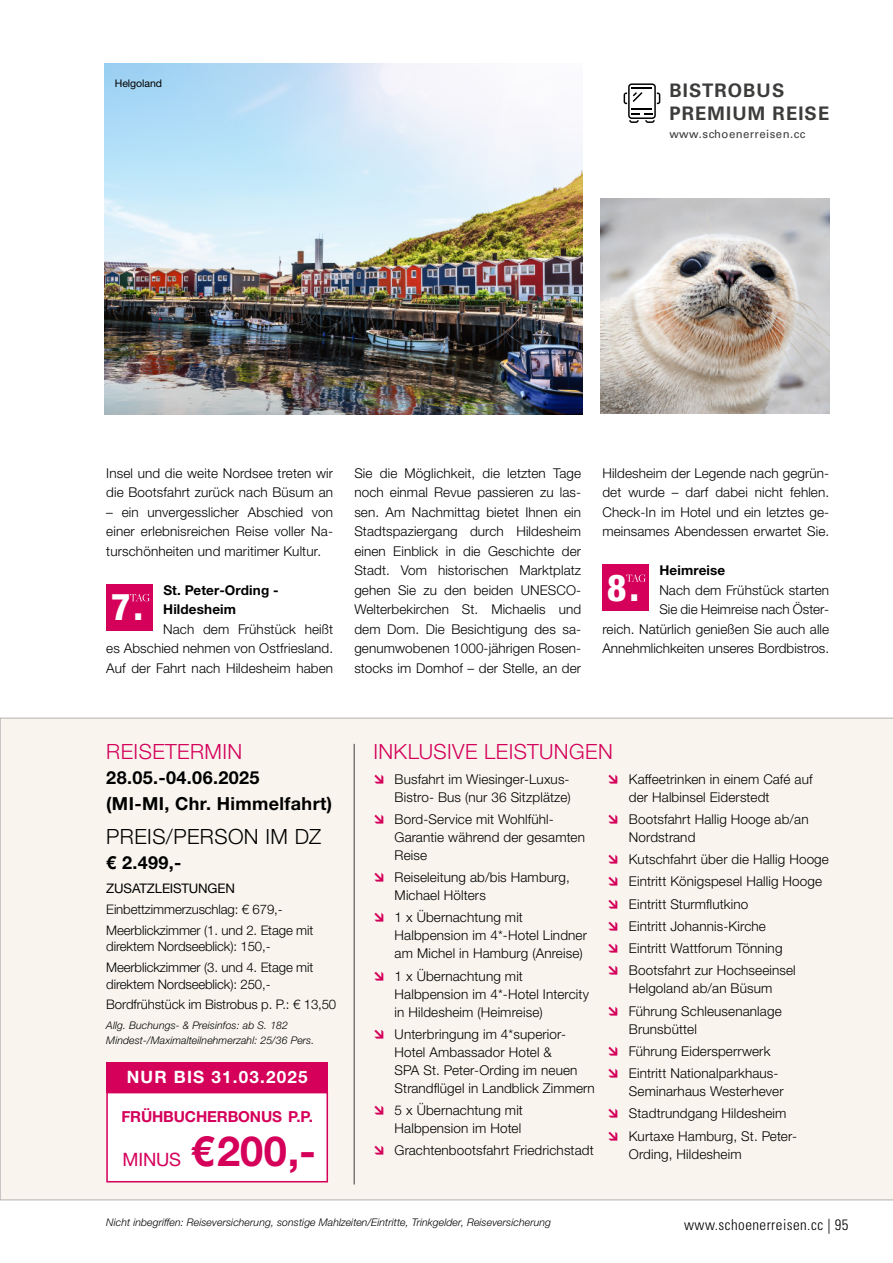
<style>
.page{position:relative;width:893px;height:1263px;background:#fff}
.page>*{position:absolute;margin:0;border:0;box-sizing:border-box;transform-origin:0 0}
.Zusatzleistungen{font:700 41.55px "Helvetica Neue LTW1 G";color:#d4005a}
.t1{font:800 condensed 37.2px "Helvetica Neue LTW1 G";color:#fff}
.h2_linksbündig_pink{font:300 21px "Helvetica Neue LTW1 G";letter-spacing:.02em;color:#d4005a}
.Datum_Reise{font:300 21px "Helvetica Neue LTW1 G";letter-spacing:.02em;color:#000}
.t2{font:700 18.6px/23px "Univers";letter-spacing:.06em;color:#3c3c3b}
.Zusatzleistungen-2{font:18.45px "Helvetica Neue LTW1 G";letter-spacing:-.01em;color:#d4005a}
.Datum_Reise-2{font:700 18px/25.5px "Helvetica Neue LTW1 G";letter-spacing:.02em;color:#000}
.Zusatzleistungen-3{font:700 17.1px "Helvetica Neue LTW1 G";letter-spacing:.07em;color:#fff}
.Zusatzleistungen-4{font:700 15.15px "Helvetica Neue LTW1 G";letter-spacing:-.01em;color:#d4005a}
.t3{font:300 condensed 15px "Univers";letter-spacing:.03em;color:#000}
.Reisetexte{font:300 13.5px/19.5px "Helvetica Neue LTW1 G";letter-spacing:.01em;color:#000}
.Reisetitel_Überschriften{font:700 13.5px/19.5px "Helvetica Neue LTW1 G";letter-spacing:.01em;color:#000}
.Zusatzleistungen-5{font:300 13.2px/16.5px "Helvetica Neue LTW1 G";letter-spacing:-.01em;color:#000}
.Datum_Reise-3{font:13.2px "Helvetica Neue LTW1 G";letter-spacing:-.01em;color:#000}
.t4{font:11.4px "Univers";letter-spacing:.04em;color:#3c3c3b}
.Sidenotes{font:italic 300 10.5px "Helvetica Neue LTW1 G";letter-spacing:.01em;color:#000}
.Bildtext_schwarz{font:10.5px "Helvetica Neue LTW1 G";letter-spacing:-.005em;color:#000}
</style>
<div class="page">
<div style="left:106px;top:584px;width:47px;height:47px;background:#d4005a"></div>
<svg style="left:130px;top:594px;width:20px;height:7px"></svg>
<div style="left:602px;top:564px;width:47px;height:47px;background:#d4005a"></div>
<svg style="left:626px;top:574px;width:20px;height:8px"></svg>
<img style="left:104px;top:64px;width:478px;height:350px">
<img style="left:600px;top:198px;width:229px;height:216px">
<div style="left:0;top:718px;width:893px;height:482px;background:#f9f5ee"></div>
<hr style="left:354px;top:744px;width:1px;height:440px;background:#3c3c3b">
<div style="left:106px;top:1062px;width:222px;height:30px;background:#d4005a"></div>
<div style="left:106px;top:1092px;width:222px;height:90px;background:#fff;border:2px solid #d4005a"></div>
<svg style="left:624px;top:83px;width:36px;height:40px"></svg>
<svg style="left:374px;top:774px;width:9px;height:9px"></svg>
<svg style="left:374px;top:814px;width:9px;height:9px"></svg>
<svg style="left:374px;top:873px;width:9px;height:9px"></svg>
<svg style="left:374px;top:913px;width:9px;height:9px"></svg>
<svg style="left:374px;top:971px;width:9px;height:9px"></svg>
<svg style="left:374px;top:1029px;width:9px;height:9px"></svg>
<svg style="left:374px;top:1106px;width:9px;height:9px"></svg>
<svg style="left:374px;top:1146px;width:9px;height:9px"></svg>
<svg style="left:609px;top:774px;width:9px;height:9px"></svg>
<svg style="left:609px;top:814px;width:9px;height:9px"></svg>
<svg style="left:609px;top:855px;width:9px;height:9px"></svg>
<svg style="left:609px;top:877px;width:9px;height:9px"></svg>
<svg style="left:609px;top:899px;width:9px;height:9px"></svg>
<svg style="left:609px;top:921px;width:9px;height:9px"></svg>
<svg style="left:609px;top:944px;width:9px;height:9px"></svg>
<svg style="left:609px;top:966px;width:9px;height:9px"></svg>
<svg style="left:609px;top:1006px;width:9px;height:9px"></svg>
<svg style="left:609px;top:1046px;width:9px;height:9px"></svg>
<svg style="left:609px;top:1069px;width:9px;height:9px"></svg>
<svg style="left:609px;top:1109px;width:9px;height:9px"></svg>
<svg style="left:609px;top:1131px;width:9px;height:9px"></svg>
<p class="Bildtext_schwarz" style="left:115px;top:77px;width:49px">Helgoland</p>
<p class="t2" style="left:669px;top:79px;width:161px">BISTROBUS<br>PREMIUM REISE</p>
<p class="t4" style="left:669px;top:127px;width:138px">www.schoenerreisen.cc</p>
<p class="Reisetexte" style="left:106px;top:463px;width:228px">Insel und die weite Nordsee treten wir die Bootsfahrt zurück nach Büsum an</p>
<p class="Reisetexte" style="left:106px;top:502px;width:228px;text-align:justify">– ein unvergesslicher Abschied von einer erlebnisreichen Reise voller Na&shy;turschönheiten und maritimer Kultur.</p>
<p class="t1" style="left:111px;top:584px;width:33px">7.</p>
<p class="Reisetitel_Überschriften" style="left:163px;top:580px;width:117px">St. Peter-Ording -<br>Hildesheim</p>
<p class="Reisetexte" style="left:106px;top:619px;width:228px;text-align:justify;text-indent:57px">Nach dem Frühstück heißt es Abschied nehmen von Ostfriesland.<br>Auf der Fahrt nach Hildesheim haben</p>
<p class="Reisetexte" style="left:354px;top:463px;width:228px;text-align:justify">Sie die Möglichkeit, die letzten Tage noch einmal Revue passieren zu las&shy;sen. Am Nachmittag bietet Ihnen ein Stadtspaziergang durch Hildesheim einen Einblick in die Geschichte der Stadt. Vom historischen Marktplatz gehen Sie zu den beiden UNESCO-Welterbekirchen St. Michaelis und dem Dom. Die Besichtigung des sa&shy;genumwobenen 1000-jährigen Rosen&shy;stocks im Domhof – der Stelle, an der</p>
<p class="Reisetexte" style="left:602px;top:463px;width:228px;text-align:justify">Hildesheim der Legende nach gegrün&shy;det wurde – darf dabei nicht fehlen.<br>Check-In im Hotel und ein letztes ge&shy;meinsames Abendessen erwartet Sie.</p>
<p class="Reisetitel_Überschriften" style="left:659px;top:560px;width:67px">Heimreise</p>
<p class="Reisetexte" style="left:602px;top:580px;width:228px;text-align:right">Nach dem Frühstück starten<br>Sie die Heimreise nach Öster-<br>reich. Natürlich genießen Sie auch alle Annehmlichkeiten unseres Bordbistros.</p>
<p class="t1" style="left:607px;top:564px;width:33px">8.</p>
<p class="h2_linksbündig_pink" style="left:106px;top:738px;width:138px">REISETERMIN</p>
<p class="Datum_Reise-2" style="left:106px;top:765px;width:227px">28.05.-04.06.2025<br>(MI-MI, Chr. Himmelfahrt)</p>
<p class="Datum_Reise" style="left:106px;top:823px;width:216px">PREIS/PERSON IM DZ</p>
<p class="Datum_Reise-2" style="left:106px;top:850px;width:77px">€ 2.499,-</p>
<p class="Datum_Reise-3" style="left:106px;top:880px;width:130px">ZUSATZLEISTUNGEN</p>
<p class="Zusatzleistungen-5" style="left:106px;top:901px;width:178px">Einbettzimmerzuschlag: € 679,-</p>
<p class="Zusatzleistungen-5" style="left:106px;top:922px;width:209px">Meerblickzimmer (1. und 2. Etage mit direktem Nordseeblick): 150,-</p>
<p class="Zusatzleistungen-5" style="left:106px;top:959px;width:209px">Meerblickzimmer (3. und 4. Etage mit direktem Nordseeblick): 250,-</p>
<p class="Zusatzleistungen-5" style="left:106px;top:996px;width:231px">Bordfrühstück im Bistrobus p. P.: € 13,50</p>
<p class="Sidenotes" style="left:106px;top:1019px;width:183px">Allg. Buchungs- &amp; Preisinfos: ab S. 182</p>
<p class="Sidenotes" style="left:106px;top:1034px;width:210px">Mindest-/Maximalteilnehmerzahl: 25/36 Pers.</p>
<p class="Zusatzleistungen-3" style="left:127px;top:1066px;width:182px">NUR BIS 31.03.2025</p>
<p class="Zusatzleistungen-4" style="left:121px;top:1107px;width:193px">FRÜHBUCHERBONUS P.P.</p>
<p class="Zusatzleistungen-2" style="left:123px;top:1148px;width:60px">MINUS</p>
<p class="Zusatzleistungen" style="left:191px;top:1126px;width:127px">€ 200,-</p>
<p class="h2_linksbündig_pink" style="left:373px;top:738px;width:241px">INKLUSIVE LEISTUNGEN</p>
<p class="Reisetexte" style="left:395px;top:770px;width:178px;line-height:18px">Busfahrt im Wiesinger-Luxus-<br>Bistro- Bus (nur 36 Sitzplätze)</p>
<p class="Reisetexte" style="left:395px;top:810px;width:192px;line-height:18px">Bord-Service mit Wohlfühl-<br>Garantie während der gesamten<br>Reise</p>
<p class="Reisetexte" style="left:395px;top:868px;width:177px;line-height:18px">Reiseleitung ab/bis Hamburg,<br>Michael Hölters</p>
<p class="Reisetexte" style="left:395px;top:908px;width:194px;line-height:18px">1 x Übernachtung mit<br>Halbpension im 4*-Hotel Lindner am Michel in Hamburg (Anreise)</p>
<p class="Reisetexte" style="left:395px;top:967px;width:196px;line-height:18px">1 x Übernachtung mit<br>Halbpension im 4*-Hotel Intercity in Hildesheim (Heimreise)</p>
<p class="Reisetexte" style="left:395px;top:1025px;width:202px;line-height:18px">Unterbringung im 4*superior-<br>Hotel Ambassador Hotel &amp;<br>SPA St. Peter-Ording im neuen<br>Strandflügel in Landblick Zimmern</p>
<p class="Reisetexte" style="left:395px;top:1101px;width:130px;line-height:18px">5 x Übernachtung mit<br>Halbpension im Hotel</p>
<p class="Reisetexte" style="left:395px;top:1141px;width:201px">Grachtenbootsfahrt Friedrichstadt</p>
<p class="Reisetexte" style="left:629px;top:770px;width:185px;line-height:18px">Kaffeetrinken in einem Café auf der Halbinsel Eiderstedt</p>
<p class="Reisetexte" style="left:629px;top:810px;width:181px;line-height:18px">Bootsfahrt Hallig Hooge ab/an<br>Nordstrand</p>
<p class="Reisetexte" style="left:629px;top:849px;width:202px">Kutschfahrt über die Hallig Hooge</p>
<p class="Reisetexte" style="left:629px;top:872px;width:195px">Eintritt Königspesel Hallig Hooge</p>
<p class="Reisetexte" style="left:629px;top:894px;width:121px">Eintritt Sturmflutkino</p>
<p class="Reisetexte" style="left:629px;top:916px;width:138px">Eintritt Johannis-Kirche</p>
<p class="Reisetexte" style="left:629px;top:938px;width:155px">Eintritt Wattforum Tönning</p>
<p class="Reisetexte" style="left:629px;top:961px;width:168px;line-height:18px">Bootsfahrt zur Hochseeinsel<br>Helgoland ab/an Büsum</p>
<p class="Reisetexte" style="left:629px;top:1002px;width:154px;line-height:18px">Führung Schleusenanlage<br>Brunsbüttel</p>
<p class="Reisetexte" style="left:629px;top:1041px;width:143px">Führung Eidersperrwerk</p>
<p class="Reisetexte" style="left:629px;top:1064px;width:156px;line-height:18px">Eintritt Nationalparkhaus-<br>Seminarhaus Westerhever</p>
<p class="Reisetexte" style="left:629px;top:1104px;width:159px">Stadtrundgang Hildesheim</p>
<p class="Reisetexte" style="left:629px;top:1127px;width:170px;line-height:18px">Kurtaxe Hamburg, St. Peter-<br>Ording, Hildesheim</p>
<p class="Sidenotes" style="left:106px;top:1215px;width:446px">Nicht inbegriffen: Reiseversicherung, sonstige Mahlzeiten/Eintritte, Trinkgelder, Reiseversicherung</p>
<p class="t3" style="left:684px;top:1216px;width:166px">www.schoenerreisen.cc | 95</p>
</div>
